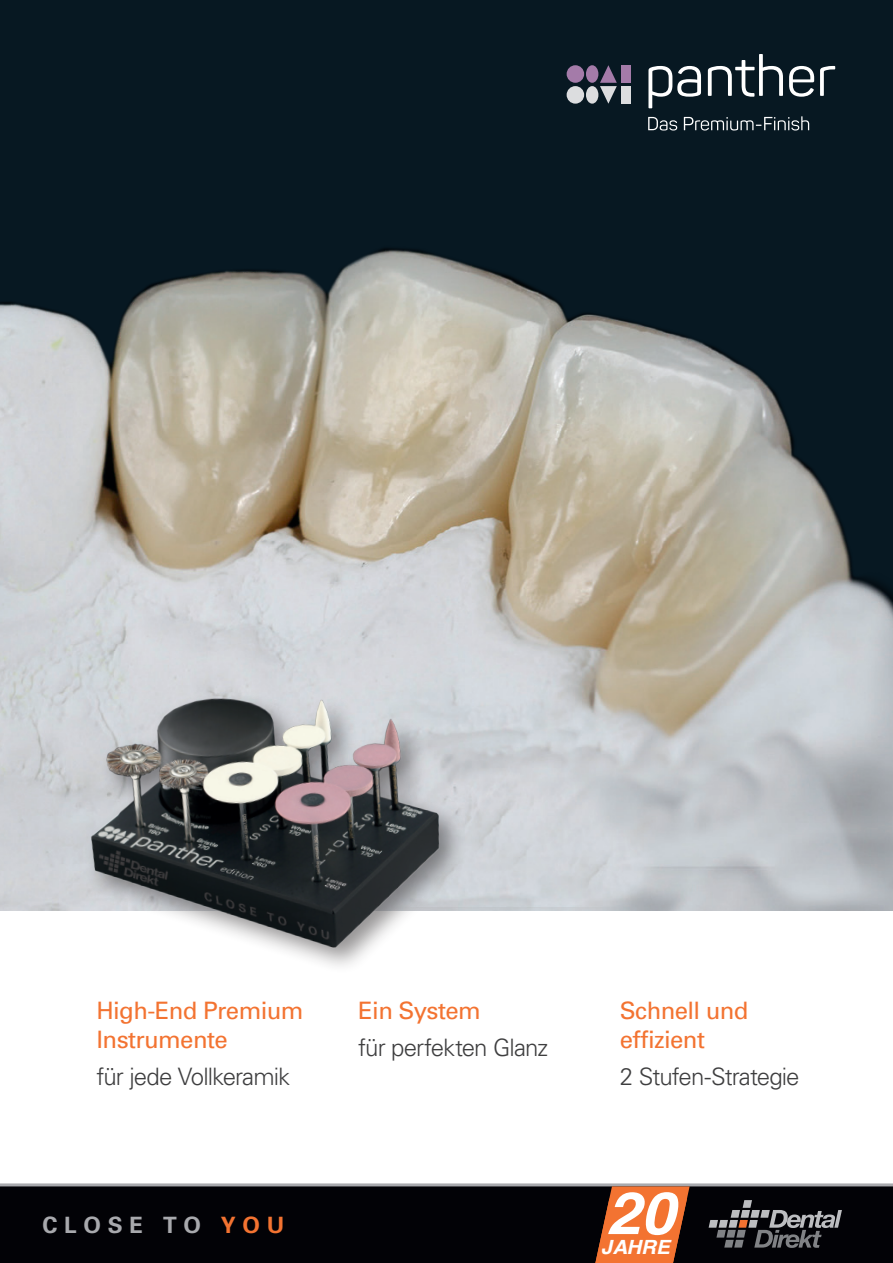
<style>
.page{position:relative;width:893px;height:1263px;background:#fff}
.page>*{position:absolute;margin:0;border:0;box-sizing:border-box;transform-origin:0 0}
.t1{font:italic 700 61.2px "Helvetica";color:#fff;scale:1.05 1}
.t2{font:italic 700 58.8px "Helvetica";color:#fff;scale:1.05 1}
.t3{font:24px/28.8px "Univers";letter-spacing:-.025em;color:#f37331}
.t4{font:300 24px "Univers";letter-spacing:-.035em;color:#3e3e3f}
.t5{font:700 22.5px "Univers";letter-spacing:.3em;color:#a8a9ad}
.t6{font:italic 700 20.4px "Helvetica";color:#fff;scale:1.05 1}
.t7{font:italic 700 19.65px "Helvetica";color:#fff;scale:1.05 1}
.s1{color:#f37331}
</style>
<div class="page">
<img style="left:0;top:0;width:893px;height:911px">
<div style="left:0;top:1186px;width:893px;height:77px;background:#020206"></div>
<svg style="left:709px;top:1200px;width:133px;height:48px"></svg>
<hr style="left:0;top:1183px;width:893px;height:3px;background:#a8a9ad">
<div style="left:586px;top:65px;width:12px;height:18px;background:#a47ba9;border-radius:50%"></div>
<div style="left:567px;top:65px;width:17px;height:18px;background:#a47ba9;border-radius:50%"></div>
<div style="left:622px;top:65px;width:9px;height:18px;background:#a47ba9"></div>
<div style="left:586px;top:86px;width:12px;height:18px;background:#dcdddf;border-radius:50%"></div>
<div style="left:567px;top:86px;width:17px;height:18px;background:#dcdddf;border-radius:50%"></div>
<svg style="left:600px;top:65px;width:17px;height:39px"></svg>
<div style="left:622px;top:86px;width:9px;height:18px;background:#dcdddf"></div>
<svg style="left:648px;top:54px;width:187px;height:54px;background:#36444c"></svg>
<svg style="left:648px;top:116px;width:161px;height:15px;background:#3b4850"></svg>
<img style="left:14px;top:613px;width:526px;height:353px">
<svg style="left:595px;top:1186px;width:95px;height:77px"></svg>
<p class="t3" style="left:97px;top:995px;width:208px">High-End Premium<br>Instrumente</p>
<p class="t4" style="left:97px;top:1062px;width:195px">für jede Vollkeramik</p>
<p class="t5" style="left:43px;top:1211px;width:243px">CLOSE TO <span class="s1">YOU</span></p>
<p class="t3" style="left:358px;top:995px;width:124px">Ein System</p>
<p class="t4" style="left:358px;top:1033px;width:192px">für perfekten Glanz</p>
<p class="t3" style="left:620px;top:995px;width:130px">Schnell und effizient</p>
<p class="t4" style="left:620px;top:1062px;width:181px">2 Stufen-Strategie</p>
<h1 class="t1" style="left:605px;top:1164px;width:70px">20</h1>
<p class="t6" style="left:599px;top:1233px;width:70px">JAHRE</p>
<h2 class="t2" style="left:606px;top:1165px;width:67px">20</h2>
<p class="t7" style="left:601px;top:1231px;width:27px">JA</p>
</div>
